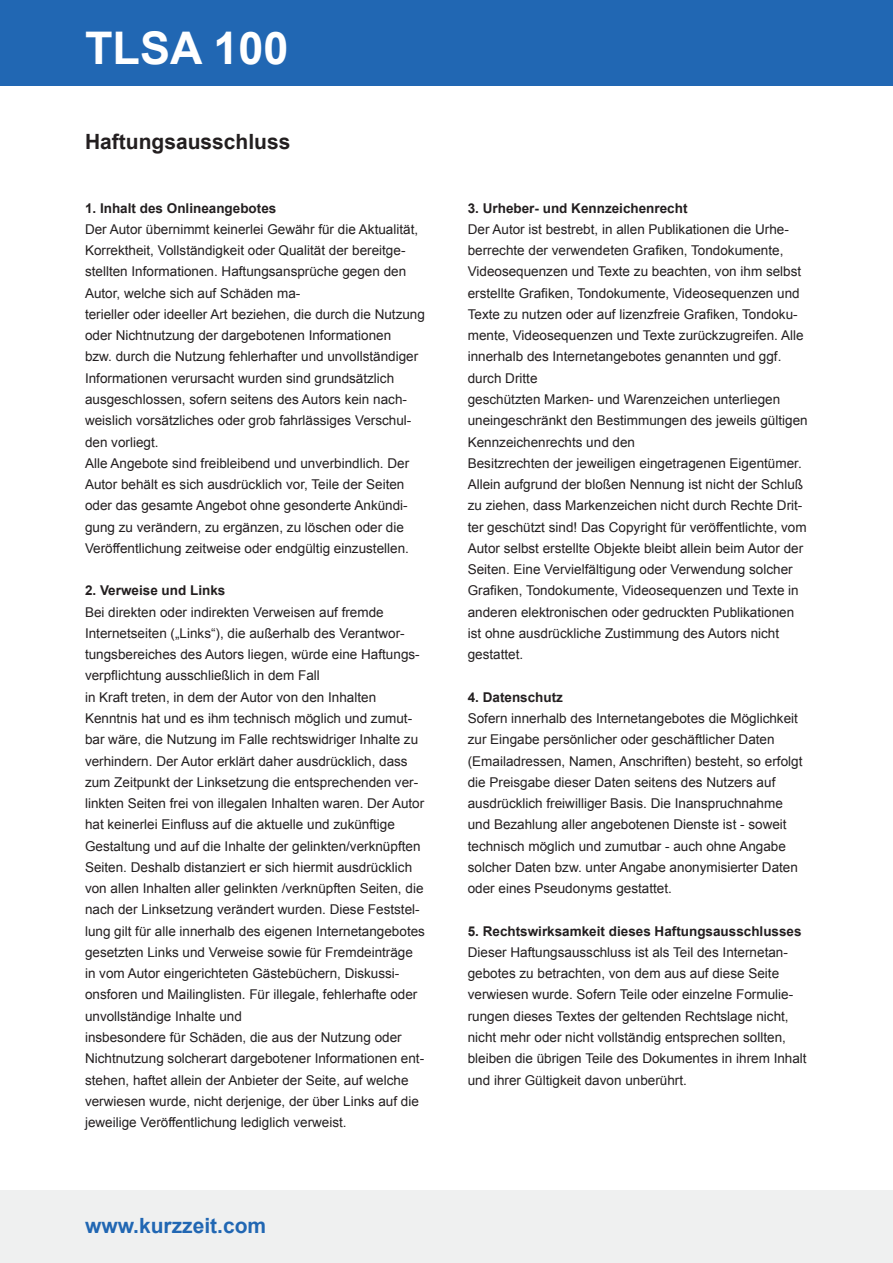
<style>
.page{position:relative;width:893px;height:1263px;background:#fff}
.page>*{position:absolute;margin:0;border:0;box-sizing:border-box;transform-origin:0 0}
.t1{font:700 45px "Arial";color:#fff}
.t2{font:700 21px "Arial";color:#231f20}
.t3{font:700 21px "Arial";color:#2167b3}
.t4{font:13.5px/21.3px "Arial";color:#231f20}
.t5{font:700 13.5px "Arial";color:#231f20}
</style>
<div class="page">
<div style="left:0;top:1191px;width:893px;height:72px;background:#eff0f0"></div>
<div style="left:0;top:0;width:893px;height:85px;background:#2167b3"></div>
<h1 class="t1" style="left:85px;top:18px;width:205px">TLSA 100</h1>
<h2 class="t2" style="left:85px;top:127px;width:207px">Haftungsausschluss</h2>
<p class="t5" style="left:85px;top:199px;width:193px">1. Inhalt des Onlineangebotes</p>
<p class="t4" style="left:85px;top:219px;width:341px">Der Autor übernimmt keinerlei Gewähr für die Aktualität, Korrektheit, Vollständigkeit oder Qualität der bereitge&shy;stellten Informationen. Haftungsansprüche gegen den Autor, welche sich auf Schäden ma-<br>terieller oder ideeller Art beziehen, die durch die Nutzung oder Nichtnutzung der dargebotenen Informationen<br>bzw. durch die Nutzung fehlerhafter und unvollständiger Informationen verursacht wurden sind grundsätzlich ausgeschlossen, sofern seitens des Autors kein nach&shy;weislich vorsätzliches oder grob fahrlässiges Verschul&shy;den vorliegt.<br>Alle Angebote sind freibleibend und unverbindlich. Der Autor behält es sich ausdrücklich vor, Teile der Seiten oder das gesamte Angebot ohne gesonderte Ankündi&shy;gung zu verändern, zu ergänzen, zu löschen oder die Veröffentlichung zeitweise oder endgültig einzustellen.</p>
<p class="t5" style="left:85px;top:582px;width:142px">2. Verweise und Links</p>
<p class="t4" style="left:85px;top:601px;width:341px">Bei direkten oder indirekten Verweisen auf fremde Internetseiten („Links“), die außerhalb des Verantwor&shy;tungsbereiches des Autors liegen, würde eine Haftungs&shy;verpflichtung ausschließlich in dem Fall<br>in Kraft treten, in dem der Autor von den Inhalten Kenntnis hat und es ihm technisch möglich und zumut&shy;bar wäre, die Nutzung im Falle rechtswidriger Inhalte zu verhindern. Der Autor erklärt daher ausdrücklich, dass zum Zeitpunkt der Linksetzung die entsprechenden ver&shy;linkten Seiten frei von illegalen Inhalten waren. Der Autor hat keinerlei Einfluss auf die aktuelle und zukünftige Gestaltung und auf die Inhalte der gelinkten/verknüpften Seiten. Deshalb distanziert er sich hiermit ausdrücklich von allen Inhalten aller gelinkten /verknüpften Seiten, die nach der Linksetzung verändert wurden. Diese Feststel&shy;lung gilt für alle innerhalb des eigenen Internetangebotes gesetzten Links und Verweise sowie für Fremdeinträge in vom Autor eingerichteten Gästebüchern, Diskussi&shy;onsforen und Mailinglisten. Für illegale, fehlerhafte oder unvollständige Inhalte und<br>insbesondere für Schäden, die aus der Nutzung oder Nichtnutzung solcherart dargebotener Informationen ent&shy;stehen, haftet allein der Anbieter der Seite, auf welche verwiesen wurde, nicht derjenige, der über Links auf die jeweilige Veröffentlichung lediglich verweist.</p>
<h2 class="t3" style="left:85px;top:1212px;width:183px">www.kurzzeit.com</h2>
<p class="t5" style="left:468px;top:199px;width:221px">3. Urheber- und Kennzeichenrecht</p>
<p class="t4" style="left:468px;top:219px;width:341px">Der Autor ist bestrebt, in allen Publikationen die Urhe&shy;berrechte der verwendeten Grafiken, Tondokumente, Videosequenzen und Texte zu beachten, von ihm selbst erstellte Grafiken, Tondokumente, Videosequenzen und Texte zu nutzen oder auf lizenzfreie Grafiken, Tondoku&shy;mente, Videosequenzen und Texte zurückzugreifen. Alle innerhalb des Internetangebotes genannten und ggf. durch Dritte<br>geschützten Marken- und Warenzeichen unterliegen uneingeschränkt den Bestimmungen des jeweils gültigen Kennzeichenrechts und den<br>Besitzrechten der jeweiligen eingetragenen Eigentümer.<br>Allein aufgrund der bloßen Nennung ist nicht der Schluß zu ziehen, dass Markenzeichen nicht durch Rechte Drit&shy;ter geschützt sind! Das Copyright für veröffentlichte, vom Autor selbst erstellte Objekte bleibt allein beim Autor der Seiten. Eine Vervielfältigung oder Verwendung solcher Grafiken, Tondokumente, Videosequenzen und Texte in anderen elektronischen oder gedruckten Publikationen ist ohne ausdrückliche Zustimmung des Autors nicht gestattet.</p>
<p class="t5" style="left:468px;top:688px;width:97px">4. Datenschutz</p>
<p class="t4" style="left:468px;top:708px;width:336px">Sofern innerhalb des Internetangebotes die Möglichkeit zur Eingabe persönlicher oder geschäftlicher Daten (Emailadressen, Namen, Anschriften) besteht, so erfolgt die Preisgabe dieser Daten seitens des Nutzers auf ausdrücklich freiwilliger Basis. Die Inanspruchnahme und Bezahlung aller angebotenen Dienste ist - soweit technisch möglich und zumutbar - auch ohne Angabe solcher Daten bzw. unter Angabe anonymisierter Daten oder eines Pseudonyms gestattet.</p>
<p class="t5" style="left:468px;top:922px;width:335px">5. Rechtswirksamkeit dieses Haftungsausschlusses</p>
<p class="t4" style="left:468px;top:942px;width:340px">Dieser Haftungsausschluss ist als Teil des Internetan&shy;gebotes zu betrachten, von dem aus auf diese Seite verwiesen wurde. Sofern Teile oder einzelne Formulie&shy;rungen dieses Textes der geltenden Rechtslage nicht, nicht mehr oder nicht vollständig entsprechen sollten, bleiben die übrigen Teile des Dokumentes in ihrem Inhalt und ihrer Gültigkeit davon unberührt.</p>
</div>
